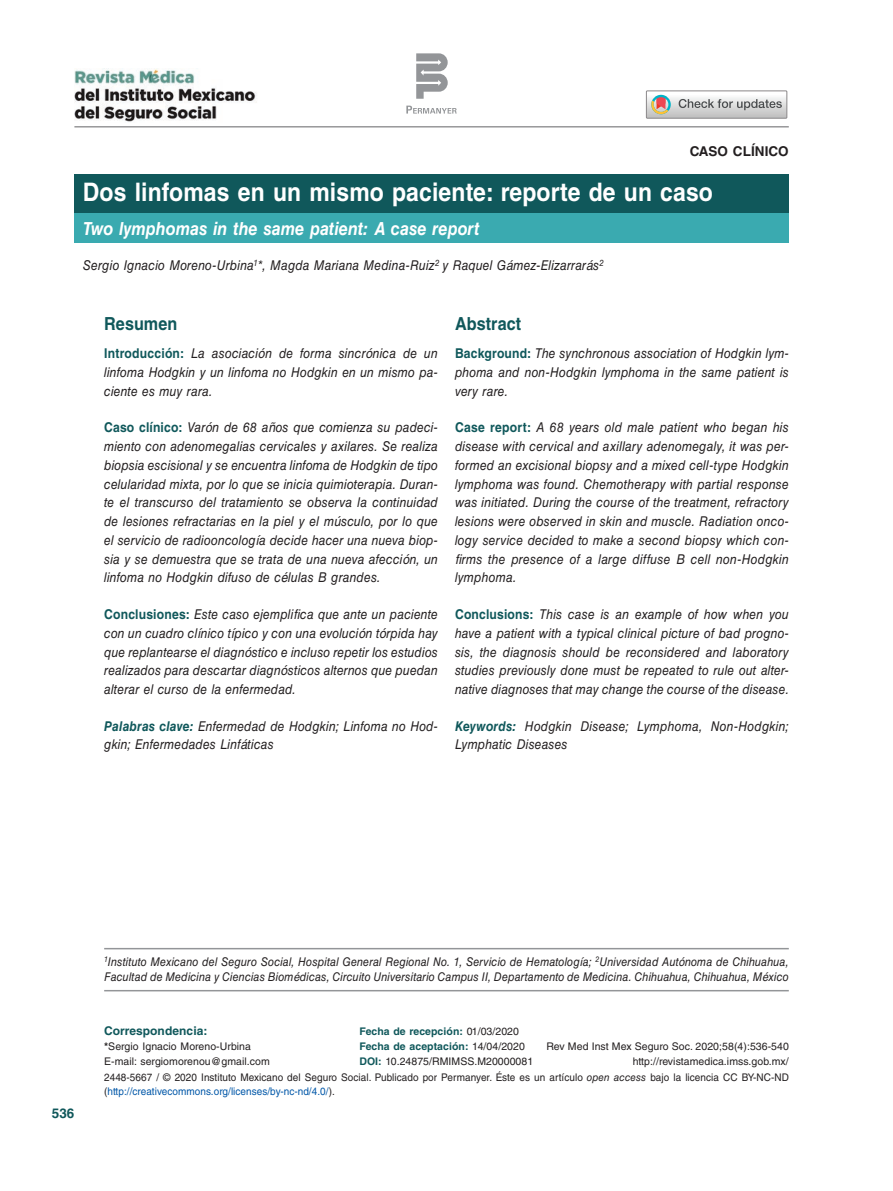
<style>
.page{position:relative;width:893px;height:1191px;background:#fff}
.page>*{position:absolute;margin:0;border:0;box-sizing:border-box;transform-origin:0 0}
.t1{font:700 25.5px "Helvetica LT Std";letter-spacing:.005em;color:#fff;scale:.9 1}
.t2{font:italic 700 18px "Helvetica LT Std";color:#fff;scale:.9 1}
.t3{font:700 18px "Helvetica LT Std";letter-spacing:.005em;color:#10585b;scale:.9 1}
.t4{font:italic 13.5px/18.8px "Helvetica LT Std";letter-spacing:.01em;color:#231f20;text-align:justify;scale:.9 1}
.t5{font:700 13.5px "Helvetica LT Std";letter-spacing:.005em;color:#231f20}
.t6{font:700 13.5px "Helvetica LT Std";color:#10585b}
.t7{font:italic 12px/15px "Helvetica LT Std";letter-spacing:.01em;color:#231f20;scale:.9 1}
.t8{font:700 12px "Helvetica LT Std";letter-spacing:.005em;color:#10585b}
.t9{font:10.5px/15px "Helvetica LT Std";letter-spacing:.005em;color:#231f20}
.t10{font:10.5px/13.5px "Helvetica LT Std";letter-spacing:.005em;color:#231f20;scale:.95 1}
.s1{font-weight:700;font-style:normal;color:#10585b}
.s2{font-weight:700;color:#10585b}
.s3{font-weight:700}
.s4{font-style:italic}
.s5{color:#0157a8}
</style>
<div class="page">
<svg style="left:416px;top:53px;width:32px;height:46px"></svg>
<svg style="left:406px;top:106px;width:51px;height:8px"></svg>
<div style="left:74px;top:174px;width:715px;height:39px;background:#10585b"></div>
<hr style="left:74px;top:126px;width:715px;height:1px;background:#636366">
<svg style="left:646px;top:91px;width:141px;height:27px"></svg>
<div style="left:75px;top:213px;width:714px;height:30px;background:#3aaab0"></div>
<img style="left:75px;top:68px;width:182px;height:54px">
<hr style="left:104px;top:948px;width:685px;height:1px;background:#939598">
<hr style="left:104px;top:990px;width:685px;height:1px;background:#939598">
<p class="t5" style="left:690px;top:143px;width:101px">CASO CLÍNICO</p>
<h1 class="t1" style="left:83px;top:176px;width:702px">Dos linfomas en un mismo paciente: reporte de un caso</h1>
<h2 class="t2" style="left:83px;top:217px;width:442px">Two lymphomas in the same patient: A case report</h2>
<p class="t4" style="left:83px;top:256px;width:580px">Sergio Ignacio Moreno-Urbina<sup>1</sup>*, Magda Mariana Medina-Ruiz<sup>2</sup> y Raquel Gámez-Elizarrarás<sup>2</sup></p>
<h2 class="t3" style="left:104px;top:312px;width:83px">Resumen</h2>
<p class="t4" style="left:104px;top:344px;width:372px"><span class="s1">Introducción:</span> La asociación de forma sincrónica de un linfoma Hodgkin y un linfoma no Hodgkin en un mismo pa&shy;ciente es muy rara.</p>
<p class="t4" style="left:104px;top:418px;width:372px"><span class="s1">Caso clínico:</span> Varón de 68 años que comienza su padeci&shy;miento con adenomegalias cervicales y axilares. Se realiza biopsia escisional y se encuentra linfoma de Hodgkin de tipo celularidad mixta, por lo que se inicia quimioterapia. Duran&shy;te el transcurso del tratamiento se observa la continuidad de lesiones refractarias en la piel y el músculo, por lo que el servicio de radiooncología decide hacer una nueva biop&shy;sia y se demuestra que se trata de una nueva afección, un linfoma no Hodgkin difuso de células B grandes.</p>
<p class="t4" style="left:104px;top:605px;width:372px"><span class="s1">Conclusiones:</span> Este caso ejemplifica que ante un paciente con un cuadro clínico típico y con una evolución tórpida hay que replantearse el diagnóstico e incluso repetir los estudios realizados para descartar diagnósticos alternos que puedan alterar el curso de la enfermedad.</p>
<p class="t4" style="left:104px;top:716px;width:372px"><span class="s2">Palabras clave:</span> Enfermedad de Hodgkin; Linfoma no Hod&shy;gkin; Enfermedades Linfáticas</p>
<h2 class="t3" style="left:455px;top:312px;width:75px">Abstract</h2>
<p class="t4" style="left:455px;top:344px;width:373px"><span class="s1">Background:</span> The synchronous association of Hodgkin lym&shy;phoma and non-Hodgkin lymphoma in the same patient is very rare.</p>
<p class="t4" style="left:455px;top:418px;width:373px"><span class="s1">Case report:</span> A 68 years old male patient who began his disease with cervical and axillary adenomegaly, it was per&shy;formed an excisional biopsy and a mixed cell-type Hodgkin lymphoma was found. Chemotherapy with partial response was initiated. During the course of the treatment, refractory lesions were observed in skin and muscle. Radiation onco&shy;logy service decided to make a second biopsy which con&shy;firms the presence of a large diffuse B cell non-Hodgkin lymphoma.</p>
<p class="t4" style="left:455px;top:605px;width:373px"><span class="s1">Conclusions:</span> This case is an example of how when you have a patient with a typical clinical picture of bad progno&shy;sis, the diagnosis should be reconsidered and laboratory studies previously done must be repeated to rule out alter&shy;native diagnoses that may change the course of the disease.</p>
<p class="t4" style="left:455px;top:716px;width:373px"><span class="s2">Keywords:</span> Hodgkin Disease; Lymphoma, Non-Hodgkin;<br>Lymphatic Diseases</p>
<p class="t6" style="left:52px;top:1104px;width:24px">536</p>
<p class="t7" style="left:104px;top:954px;width:762px"><sup>1</sup>Instituto Mexicano del Seguro Social, Hospital General Regional No. 1, Servicio de Hematología; <sup>2</sup>Universidad Autónoma de Chihuahua,<br>Facultad de Medicina y Ciencias Biomédicas, Circuito Universitario Campus II, Departamento de Medicina. Chihuahua, Chihuahua, México</p>
<p class="t8" style="left:104px;top:1023px;width:105px">Correspondencia:</p>
<p class="t9" style="left:104px;top:1038px;width:167px"><span class="s3">*</span>Sergio Ignacio Moreno-Urbina<br>E-mail: sergiomorenou@gmail.com</p>
<p class="t9" style="left:359px;top:1023px;width:175px"><span class="s2">Fecha de recepción:</span> 01/03/2020<br><span class="s2">Fecha de aceptación:</span> 14/04/2020<br><span class="s2">DOI:</span> 10.24875/RMIMSS.M20000081</p>
<p class="t9" style="left:546px;top:1038px;width:244px;text-align:right">Rev Med Inst Mex Seguro Soc. 2020;58(4):536-540 http://revistamedica.imss.gob.mx/</p>
<p class="t10" style="left:104px;top:1071px;width:722px">2448-5667 / © 2020 Instituto Mexicano del Seguro Social. Publicado por Permanyer. Éste es un artículo <span class="s4">open access</span> bajo la licencia CC BY-NC-ND (<span class="s5">http://creativecommons.org/licenses/by-nc-nd/4.0/</span>).</p>
</div>
